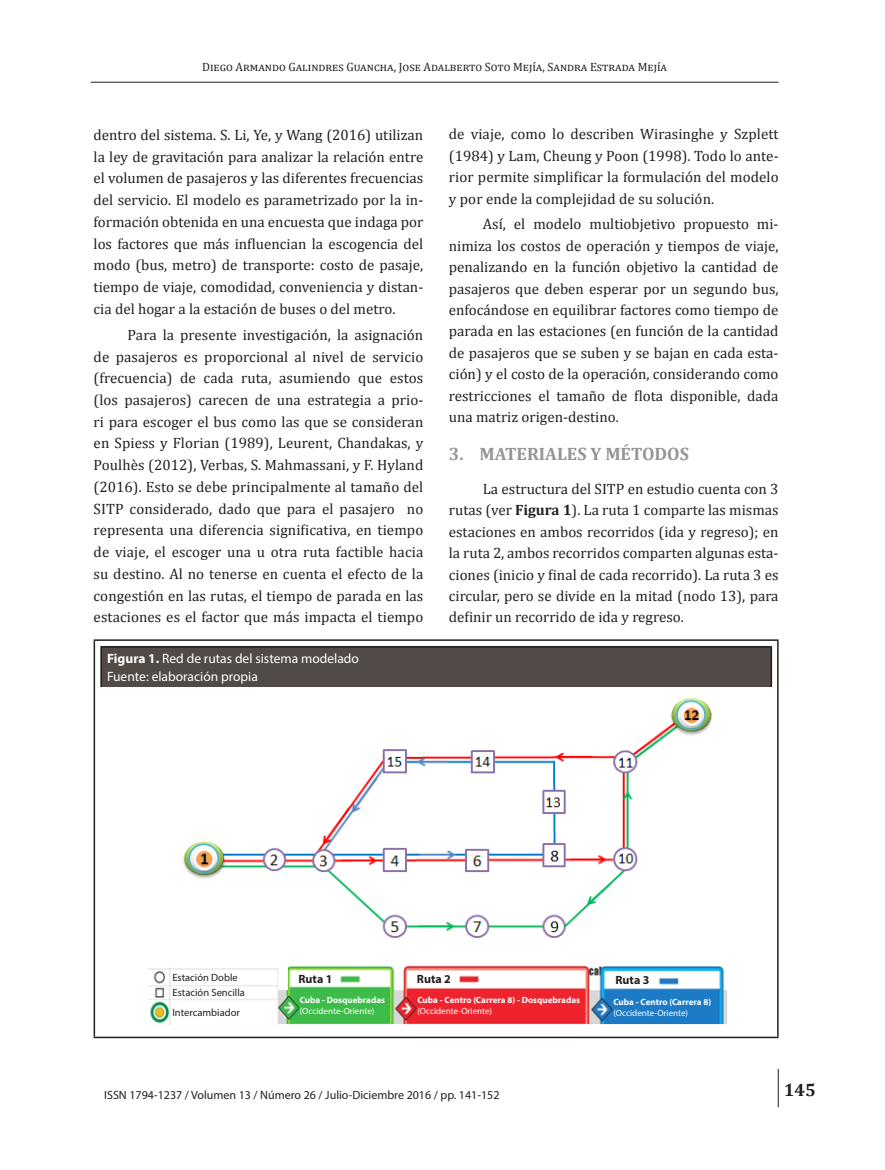
<style>
.page{position:relative;width:885px;height:1170px;background:#fff}
.page>*{position:absolute;margin:0;border:0;box-sizing:border-box;transform-origin:0 0}
.t1{font:700 18px "Cambria";color:#939598}
.t2{font:700 18px "Cambria";color:#231f20}
.t3{font:15px/21.8px "Cambria";color:#231f20;text-align:justify}
.t4{font:13.5px/18px "Myriad Pro";color:#fff}
.t5{font:12px "Cambria";color:#231f20}
.t6{font:12px "Myriad Pro";color:#231f20}
.t7{font:700 12px "Myriad Pro";color:#231f20}
.t8{font:10.5px/14.9px "Myriad Pro";color:#231f20}
.t9{font:700 9px "Myriad Pro";color:#fff}
.t10{font:9px "Myriad Pro";color:#fff}
.s1{font-weight:700}
</style>
<div class="page">
<hr style="left:91px;top:82px;width:687px;height:1px;background:#231f20">
<hr style="left:777px;top:1068px;width:1px;height:39px;background:#231f20">
<hr style="left:94px;top:639px;width:684px;height:2px;background:#231f20">
<hr style="left:94px;top:641px;width:1px;height:395px;background:#231f20">
<hr style="left:777px;top:641px;width:1px;height:395px;background:#231f20">
<hr style="left:94px;top:1036px;width:684px;height:2px;background:#231f20">
<div style="left:101px;top:646px;width:670px;height:41px;background:#524a47"></div>
<hr style="left:100px;top:647px;width:2px;height:40px;background:#231f20">
<hr style="left:100px;top:646px;width:672px;height:1px;background:#231f20">
<hr style="left:770px;top:647px;width:2px;height:40px;background:#231f20">
<img style="left:148px;top:697px;width:580px;height:328px">
<div style="left:172px;top:971px;width:70px;height:12px;background:#fff"></div>
<div style="left:172px;top:986px;width:96px;height:11px;background:#fff"></div>
<div style="left:172px;top:1005px;width:70px;height:13px;background:#fff"></div>
<div style="left:300px;top:988px;width:90px;height:33px;background:#3dbc49"></div>
<div style="left:417px;top:988px;width:168px;height:33px;background:#ef232e"></div>
<div style="left:613px;top:991px;width:104px;height:31px;background:#1b7bc7"></div>
<div style="left:298px;top:971px;width:38px;height:13px;background:#fff"></div>
<div style="left:417px;top:972px;width:37px;height:13px;background:#fff"></div>
<div style="left:615px;top:973px;width:37px;height:13px;background:#fff"></div>
<p class="t5" style="left:202px;top:59px;width:466px">Diego Armando Galindres Guancha, Jose Adalberto Soto Mejía, Sandra Estrada Mejía</p>
<p class="t3" style="left:94px;top:124px;width:331px">dentro del sistema. S. Li, Ye, y Wang (2016) utilizan la ley de gravitación para analizar la relación entre el volumen de pasajeros y las diferentes frecuencias del servicio. El modelo es parametrizado por la in&shy;formación obtenida en una encuesta que indaga por los factores que más influencian la escogencia del modo (bus, metro) de transporte: costo de pasaje, tiempo de viaje, comodidad, conveniencia y distan&shy;cia del hogar a la estación de buses o del metro.</p>
<p class="t3" style="left:94px;top:323px;width:331px;text-indent:34px">Para la presente investigación, la asignación de pasajeros es proporcional al nivel de servicio (frecuencia) de cada ruta, asumiendo que estos (los pasajeros) carecen de una estrategia a prio&shy;ri para escoger el bus como las que se consideran en Spiess y Florian (1989), Leurent, Chandakas, y Poulhès (2012), Verbas, S. Mahmassani, y F. Hyland (2016). Esto se debe principalmente al tamaño del SITP considerado, dado que para el pasajero no representa una diferencia significativa, en tiempo de viaje, el escoger una u otra ruta factible hacia su destino. Al no tenerse en cuenta el efecto de la congestión en las rutas, el tiempo de parada en las estaciones es el factor que más impacta el tiempo</p>
<p class="t4" style="left:107px;top:649px;width:253px"><span class="s1">Figura 1.</span> Red de rutas del sistema modelado<br>Fuente: elaboración propia</p>
<p class="t3" style="left:449px;top:123px;width:331px">de viaje, como lo describen Wirasinghe y Szplett (1984) y Lam, Cheung y Poon (1998). Todo lo ante&shy;rior permite simplificar la formulación del modelo y por ende la complejidad de su solución.</p>
<p class="t3" style="left:449px;top:213px;width:331px;text-indent:34px">Así, el modelo multiobjetivo propuesto mi&shy;nimiza los costos de operación y tiempos de viaje, penalizando en la función objetivo la cantidad de pasajeros que deben esperar por un segundo bus, enfocándose en equilibrar factores como tiempo de parada en las estaciones (en función de la cantidad de pasajeros que se suben y se bajan en cada esta&shy;ción) y el costo de la operación, considerando como restricciones el tamaño de flota disponible, dada una matriz origen-destino.</p>
<p class="t1" style="left:449px;top:441px;width:241px">3. MATERIALES Y MÉTODOS</p>
<p class="t3" style="left:449px;top:478px;width:331px;text-indent:34px">La estructura del SITP en estudio cuenta con 3 rutas (ver <span class="s1">Figura 1</span>). La ruta 1 comparte las mismas estaciones en ambos recorridos (ida y regreso); en la ruta 2, ambos recorridos comparten algunas esta&shy;ciones (inicio y final de cada recorrido). La ruta 3 es circular, pero se divide en la mitad (nodo 13), para definir un recorrido de ida y regreso.</p>
<p class="t8" style="left:172px;top:970px;width:74px">Estación Doble<br>Estación Sencilla</p>
<p class="t8" style="left:172px;top:1004px;width:69px">Intercambiador</p>
<p class="t7" style="left:298px;top:970px;width:35px">Ruta 1</p>
<p class="t7" style="left:417px;top:971px;width:35px">Ruta 2</p>
<p class="t7" style="left:615px;top:972px;width:35px">Ruta 3</p>
<p class="t9" style="left:417px;top:994px;width:164px">Cuba - Centro (Carrera 8) - Dosquebradas</p>
<p class="t10" style="left:417px;top:1005px;width:76px">(Occidente-Oriente)</p>
<p class="t9" style="left:300px;top:994px;width:87px">Cuba - Dosquebradas</p>
<p class="t10" style="left:300px;top:1005px;width:76px">(Occidente-Oriente)</p>
<p class="t10" style="left:616px;top:1007px;width:42px">West - East</p>
<p class="t9" style="left:613px;top:995px;width:99px">Cuba - Centro (Carrera 8)</p>
<p class="t10" style="left:613px;top:1007px;width:76px">(Occidente-Oriente)</p>
<p class="t6" style="left:104px;top:1087px;width:397px">ISSN 1794-1237 / Volumen 13 / Número 26 / Julio-Diciembre 2016 / pp. 141-152</p>
<p class="t2" style="left:783px;top:1076px;width:33px">145</p>
</div>
